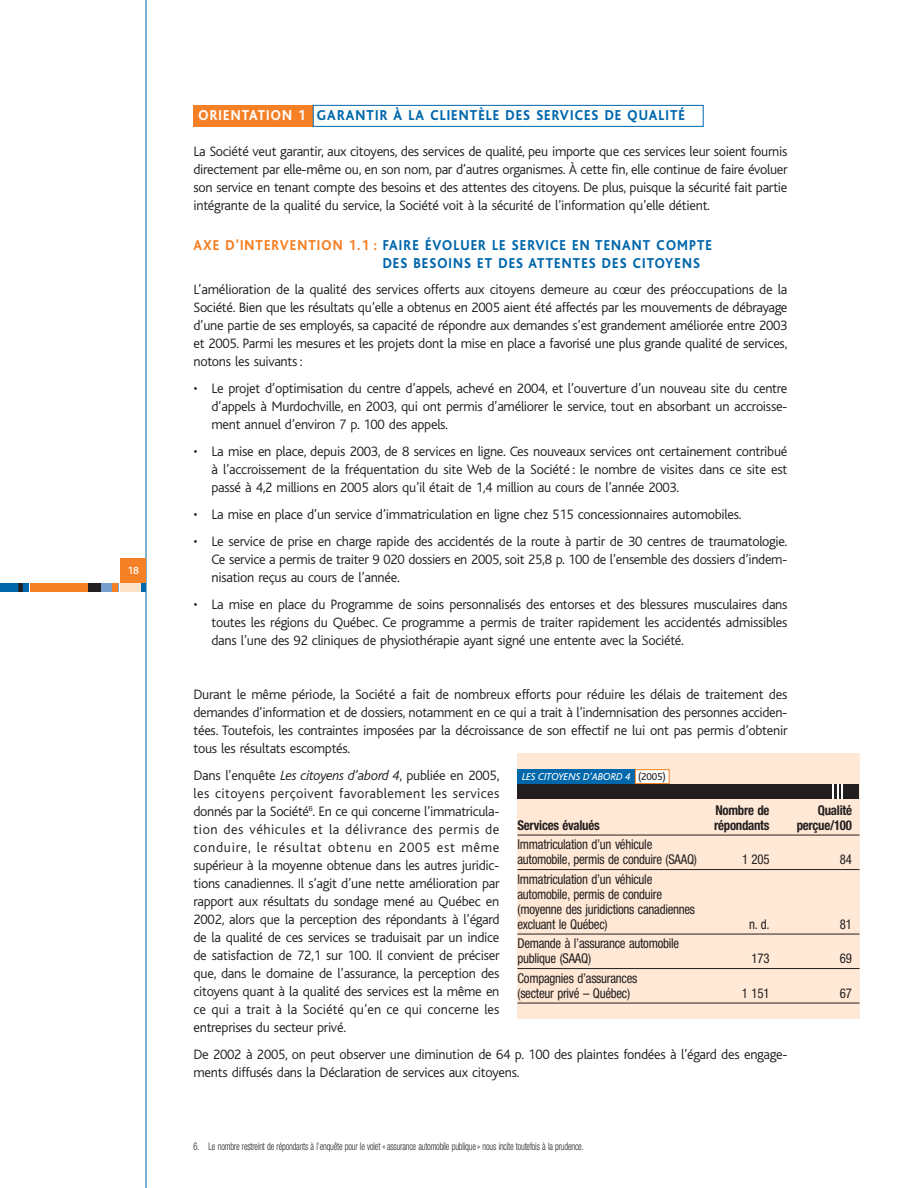
<style>
.page{position:relative;width:918px;height:1188px;background:#fff}
.page>*{position:absolute;margin:0;border:0;box-sizing:border-box;transform-origin:0 0}
.t1{font:800 15px/18px "Bliss";letter-spacing:.08em;color:#0067ab;scale:.9 1}
.t2{font:300 14.25px/18px "Bliss";letter-spacing:-.02em;color:#231f20;text-align:justify}
.t3{font:condensed 13.5px/15px "Helvetica Neue";letter-spacing:-.02em;color:#231f20;scale:.95 1}
.t4{font:700 condensed 13.5px "Helvetica Neue";letter-spacing:-.02em;color:#231f20;scale:.95 1}
.t5{font:500 10.8px "Bliss";color:#fff}
.t6{font:300 condensed 10.5px "Helvetica Neue";letter-spacing:-.02em;color:#231f20;scale:.8 1}
.t7{font:italic 10.5px "Bliss";letter-spacing:-.005em;color:#fff}
.s1{color:#fff}
.s2{color:#f58025}
.s3{font-style:italic}
.s4{font-style:normal;color:#231f20}
</style>
<div class="page">
<div style="left:518px;top:753px;width:342px;height:266px;background:#ffe8d5"></div>
<div style="left:194px;top:105px;width:119px;height:22px;background:#f58025"></div>
<div style="left:313px;top:105px;width:391px;height:22px;border:1px solid #0067ab"></div>
<hr style="left:146px;top:0;width:1px;height:1188px;background:#0067ab">
<div style="left:121px;top:558px;width:25px;height:25px;background:#f58025"></div>
<div style="left:0;top:583px;width:28px;height:9px;background:#0067ab"></div>
<div style="left:141px;top:583px;width:5px;height:9px;background:#0067ab"></div>
<div style="left:30px;top:583px;width:59px;height:9px;background:#f58025"></div>
<div style="left:121px;top:583px;width:20px;height:9px;background:#fee2c9"></div>
<div style="left:91px;top:583px;width:27px;height:9px;background:#779fce"></div>
<div style="left:18px;top:583px;width:5px;height:9px;background:#231f20"></div>
<div style="left:89px;top:583px;width:12px;height:9px;background:#231f20"></div>
<div style="left:112px;top:583px;width:5px;height:9px;background:#f58025"></div>
<div style="left:518px;top:769px;width:117px;height:15px;background:#0067ab"></div>
<div style="left:635px;top:770px;width:34px;height:14px;background:#fff"></div>
<div style="left:635px;top:769px;width:35px;height:15px;border:1px solid #f58025"></div>
<div style="left:518px;top:784px;width:342px;height:14px;background:#231f20"></div>
<hr style="left:518px;top:835px;width:342px;height:1px;background:#231f20">
<hr style="left:518px;top:869px;width:342px;height:1px;background:#231f20">
<hr style="left:518px;top:934px;width:342px;height:1px;background:#231f20">
<hr style="left:518px;top:968px;width:342px;height:1px;background:#231f20">
<hr style="left:518px;top:1003px;width:342px;height:1px;background:#231f20">
<svg style="left:832px;top:784px;width:11px;height:14px"></svg>
<p class="t5" style="left:127px;top:567px;width:13px">18</p>
<p class="t1" style="left:199px;top:108px;width:542px"><span class="s1">ORIENTATION 1</span> GARANTIR À LA CLIENTÈLE DES SERVICES DE QUALITÉ</p>
<p class="t2" style="left:194px;top:143px;width:596px">La Société veut garantir, aux citoyens, des services de qualité, peu importe que ces services leur soient fournis directement par elle-même ou, en son nom, par d’autres organismes. À cette fin, elle continue de faire évoluer son service en tenant compte des besoins et des attentes des citoyens. De plus, puisque la sécurité fait partie intégrante de la qualité du service, la Société voit à la sécurité de l’information qu’elle détient.</p>
<p class="t1" style="left:383px;top:238px;width:367px;text-indent:-189px"><span class="s2">AXE D’INTERVENTION 1.1 :</span> FAIRE ÉVOLUER LE SERVICE EN TENANT COMPTE<br>DES BESOINS ET DES ATTENTES DES CITOYENS</p>
<p class="t2" style="left:194px;top:281px;width:595px">L’amélioration de la qualité des services offerts aux citoyens demeure au cœur des préoccupations de la Société. Bien que les résultats qu’elle a obtenus en 2005 aient été affectés par les mouvements de débrayage d’une partie de ses employés, sa capacité de répondre aux demandes s’est grandement améliorée entre 2003 et 2005. Parmi les mesures et les projets dont la mise en place a favorisé une plus grande qualité de services, notons les suivants :</p>
<p class="t2" style="left:212px;top:380px;width:578px;text-indent:-18px">• Le projet d’optimisation du centre d’appels, achevé en 2004, et l’ouverture d’un nouveau site du centre d’appels à Murdochville, en 2003, qui ont permis d’améliorer le service, tout en absorbant un accroisse&shy;ment annuel d’environ 7 p. 100 des appels.</p>
<p class="t2" style="left:212px;top:443px;width:577px;text-indent:-18px">• La mise en place, depuis 2003, de 8 services en ligne. Ces nouveaux services ont certainement contribué à l’accroissement de la fréquentation du site Web de la Société : le nombre de visites dans ce site est passé à 4,2 millions en 2005 alors qu’il était de 1,4 million au cours de l’année 2003.</p>
<p class="t2" style="left:194px;top:506px;width:550px">• La mise en place d’un service d’immatriculation en ligne chez 515 concessionnaires automobiles.</p>
<p class="t2" style="left:212px;top:533px;width:577px;text-indent:-18px">• Le service de prise en charge rapide des accidentés de la route à partir de 30 centres de traumatologie.<br>Ce service a permis de traiter 9 020 dossiers en 2005, soit 25,8 p. 100 de l’ensemble des dossiers d’indem&shy;nisation reçus au cours de l’année.</p>
<p class="t2" style="left:212px;top:596px;width:578px;text-indent:-18px">• La mise en place du Programme de soins personnalisés des entorses et des blessures musculaires dans toutes les régions du Québec. Ce programme a permis de traiter rapidement les accidentés admissibles dans l’une des 92 cliniques de physiothérapie ayant signé une entente avec la Société.</p>
<p class="t2" style="left:194px;top:686px;width:596px">Durant le même période, la Société a fait de nombreux efforts pour réduire les délais de traitement des demandes d’information et de dossiers, notamment en ce qui a trait à l’indemnisation des personnes acciden&shy;tées. Toutefois, les contraintes imposées par la décroissance de son effectif ne lui ont pas permis d’obtenir tous les résultats escomptés.</p>
<p class="t2" style="left:194px;top:767px;width:308px">Dans l’enquête <span class="s3">Les citoyens d’abord 4</span>, publiée en 2005, les citoyens perçoivent favorablement les services donnés par la Société<sup>6</sup>. En ce qui concerne l’immatricula&shy;tion des véhicules et la délivrance des permis de conduire, le résultat obtenu en 2005 est même supérieur à la moyenne obtenue dans les autres juridic&shy;tions canadiennes. Il s’agit d’une nette amélioration par rapport aux résultats du sondage mené au Québec en 2002, alors que la perception des répondants à l’égard de la qualité de ces services se traduisait par un indice de satisfaction de 72,1 sur 100. Il convient de préciser que, dans le domaine de l’assurance, la perception des citoyens quant à la qualité des services est la même en ce qui a trait à la Société qu’en ce qui concerne les entreprises du secteur privé.</p>
<p class="t2" style="left:194px;top:1046px;width:596px">De 2002 à 2005, on peut observer une diminution de 64 p. 100 des plaintes fondées à l’égard des engage&shy;ments diffusés dans la Déclaration de services aux citoyens.</p>
<p class="t7" style="left:522px;top:773px;width:145px">LES CITOYENS D’ABORD 4 <span class="s4">(2005)</span></p>
<p class="t4" style="left:715px;top:805px;width:58px">Nombre de</p>
<p class="t4" style="left:818px;top:805px;width:37px">Qualité</p>
<p class="t4" style="left:518px;top:820px;width:88px">Services évalués</p>
<p class="t4" style="left:714px;top:820px;width:60px">répondants</p>
<p class="t4" style="left:797px;top:820px;width:60px">perçue/100</p>
<p class="t3" style="left:518px;top:838px;width:191px">Immatriculation d’un véhicule automobile, permis de conduire (SAAQ)</p>
<p class="t3" style="left:742px;top:853px;width:30px">1 205</p>
<p class="t3" style="left:840px;top:853px;width:14px">84</p>
<p class="t3" style="left:518px;top:873px;width:189px">Immatriculation d’un véhicule automobile, permis de conduire (moyenne des juridictions canadiennes excluant le Québec)</p>
<p class="t3" style="left:749px;top:918px;width:23px">n. d.</p>
<p class="t3" style="left:840px;top:918px;width:14px">81</p>
<p class="t3" style="left:518px;top:937px;width:172px">Demande à l’assurance automobile publique (SAAQ)</p>
<p class="t3" style="left:752px;top:952px;width:20px">173</p>
<p class="t3" style="left:840px;top:952px;width:14px">69</p>
<p class="t3" style="left:518px;top:972px;width:128px">Compagnies d’assurances (secteur privé – Québec)</p>
<p class="t3" style="left:742px;top:987px;width:30px">1 151</p>
<p class="t3" style="left:840px;top:987px;width:14px">67</p>
<p class="t6" style="left:194px;top:1143px;width:489px">6. Le nombre restreint de répondants à l’enquête pour le volet « assurance automobile publique » nous incite toutefois à la prudence.</p>
</div>
